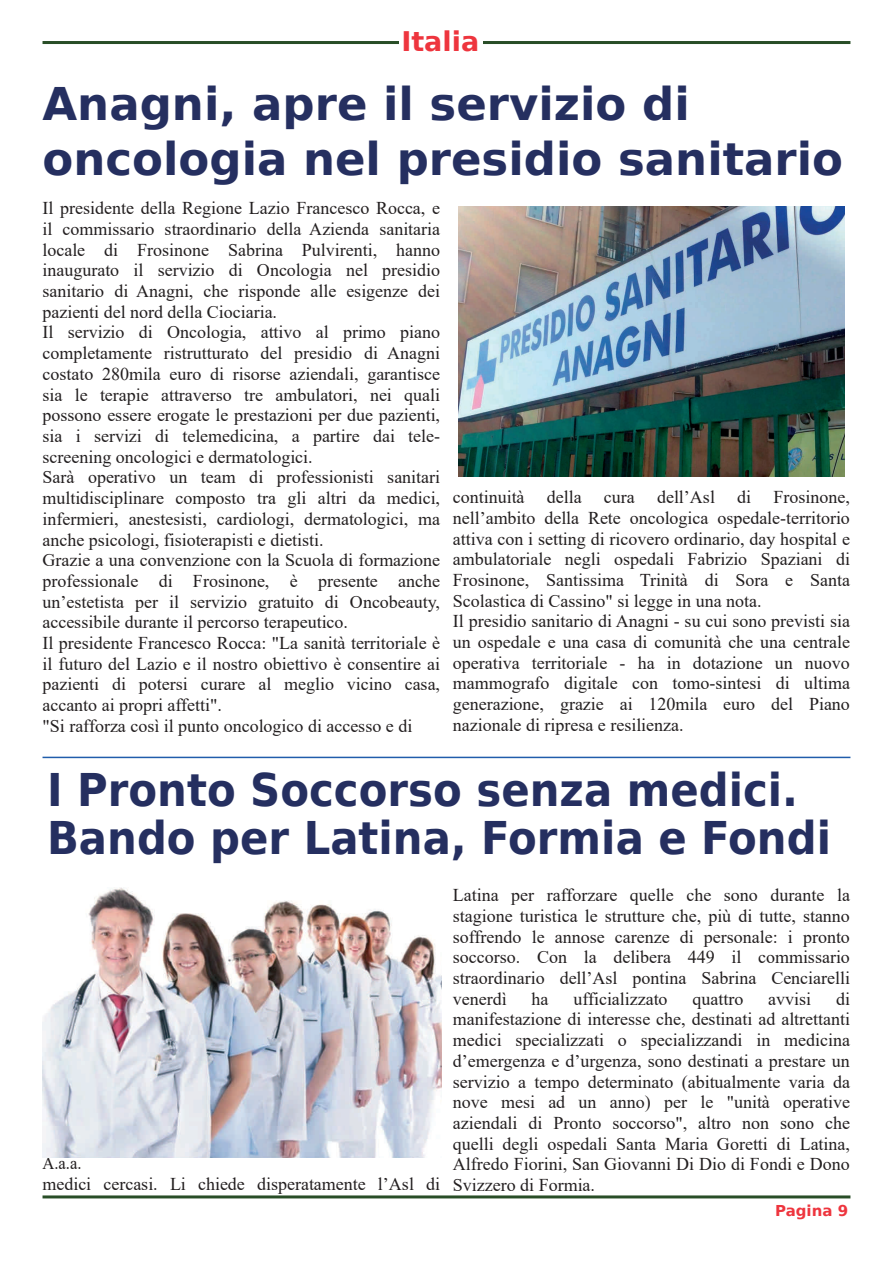
<style>
.page{position:relative;width:893px;height:1263px;background:#fff}
.page>*{position:absolute;margin:0;border:0;box-sizing:border-box;transform-origin:0 0}
.t1{font:700 45px/48px "Bitstream Vera Sans";color:#252f60;scale:.93 1}
.t2{font:700 45px/54.9px "Bitstream Vera Sans";color:#252f60}
.t3{font:700 27px "Bitstream Vera Sans";color:#ee353e}
.t4{font:18px/20.7px "Times New Roman";color:#231f20}
.t5{font:18px/20.7px "Times New Roman";color:#231f20;scale:.92 1}
.t6{font:700 15px "Bitstream Vera Sans";color:#ee353e}
</style>
<div class="page">
<hr style="left:43px;top:1195px;width:807px;height:3px;background:#294e27">
<hr style="left:43px;top:41px;width:807px;height:3px;background:#294e27">
<div style="left:400px;top:30px;width:83px;height:30px;background:#fff"></div>
<hr style="left:43px;top:757px;width:807px;height:1px;background:#205dab">
<img style="left:459px;top:206px;width:385px;height:270px">
<img style="left:42px;top:887px;width:400px;height:270px">
<h2 class="t3" style="left:401px;top:26px;width:79px">Italia</h2>
<h1 class="t2" style="left:43px;top:77px;width:802px">Anagni, apre il servizio di oncologia nel presidio sanitario</h1>
<p class="t4" style="left:43px;top:198px;width:399px">Il presidente della Regione Lazio Francesco Rocca, e il commissario straordinario della Azienda sanitaria locale di Frosinone Sabrina Pulvirenti, hanno inaugurato il servizio di Oncologia nel presidio sanitario di Anagni, che risponde alle esigenze dei pazienti del nord della Ciociaria.<br>Il servizio di Oncologia, attivo al primo piano completamente ristrutturato del presidio di Anagni costato 280mila euro di risorse aziendali, garantisce sia le terapie attraverso tre ambulatori, nei quali possono essere erogate le prestazioni per due pazienti, sia i servizi di telemedicina, a partire dai tele&shy;screening oncologici e dermatologici.<br>Sarà operativo un team di professionisti sanitari multidisciplinare composto tra gli altri da medici, infermieri, anestesisti, cardiologi, dermatologici, ma anche psicologi, fisioterapisti e dietisti.<br>Grazie a una convenzione con la Scuola di formazione professionale di Frosinone, è presente anche un’estetista per il servizio gratuito di Oncobeauty, accessibile durante il percorso terapeutico.<br>Il presidente Francesco Rocca: "La sanità territoriale è il futuro del Lazio e il nostro obiettivo è consentire ai pazienti di potersi curare al meglio vicino casa, accanto ai propri affetti".<br>"Si rafforza così il punto oncologico di accesso e di</p>
<p class="t4" style="left:453px;top:487px;width:399px">continuità della cura dell’Asl di Frosinone, nell’ambito della Rete oncologica ospedale-territorio attiva con i setting di ricovero ordinario, day hospital e ambulatoriale negli ospedali Fabrizio Spaziani di Frosinone, Santissima Trinità di Sora e Santa Scolastica di Cassino" si legge in una nota.<br>Il presidio sanitario di Anagni - su cui sono previsti sia un ospedale e una casa di comunità che una centrale operativa territoriale - ha in dotazione un nuovo mammografo digitale con tomo-sintesi di ultima generazione, grazie ai 120mila euro del Piano nazionale di ripresa e resilienza.</p>
<h1 class="t1" style="left:47px;top:767px;width:844px">I Pronto Soccorso senza medici.<br>Bando per Latina, Formia e Fondi</h1>
<p class="t5" style="left:43px;top:1153px;width:434px">A.a.a.<br>medici cercasi. Li chiede disperatamente l’Asl di</p>
<p class="t4" style="left:453px;top:885px;width:399px;text-align:justify">Latina per rafforzare quelle che sono durante la stagione turistica le strutture che, più di tutte, stanno soffrendo le annose carenze di personale: i pronto soccorso. Con la delibera 449 il commissario straordinario dell’Asl pontina Sabrina Cenciarelli venerdì</p>
<p class="t4" style="left:453px;top:988px;width:399px;text-align:justify;text-indent:383px">di manifestazione di interesse che, destinati ad altrettanti medici specializzati o specializzandi in medicina d’emergenza e d’urgenza, sono destinati a prestare un servizio a tempo determinato (abitualmente varia da nove mesi ad un anno) per le "unità operative aziendali di Pronto soccorso", altro non sono che quelli degli ospedali Santa Maria Goretti di Latina, Alfredo Fiorini, San Giovanni Di Dio di Fondi e Dono Svizzero di Formia.</p>
<p class="t4" style="left:532px;top:988px;width:18px">ha</p>
<p class="t4" style="left:573px;top:988px;width:96px">ufficializzato</p>
<p class="t4" style="left:692px;top:988px;width:52px">quattro</p>
<p class="t4" style="left:768px;top:988px;width:44px">avvisi</p>
<p class="t6" style="left:775px;top:1202px;width:74px">Pagina 9</p>
</div>
